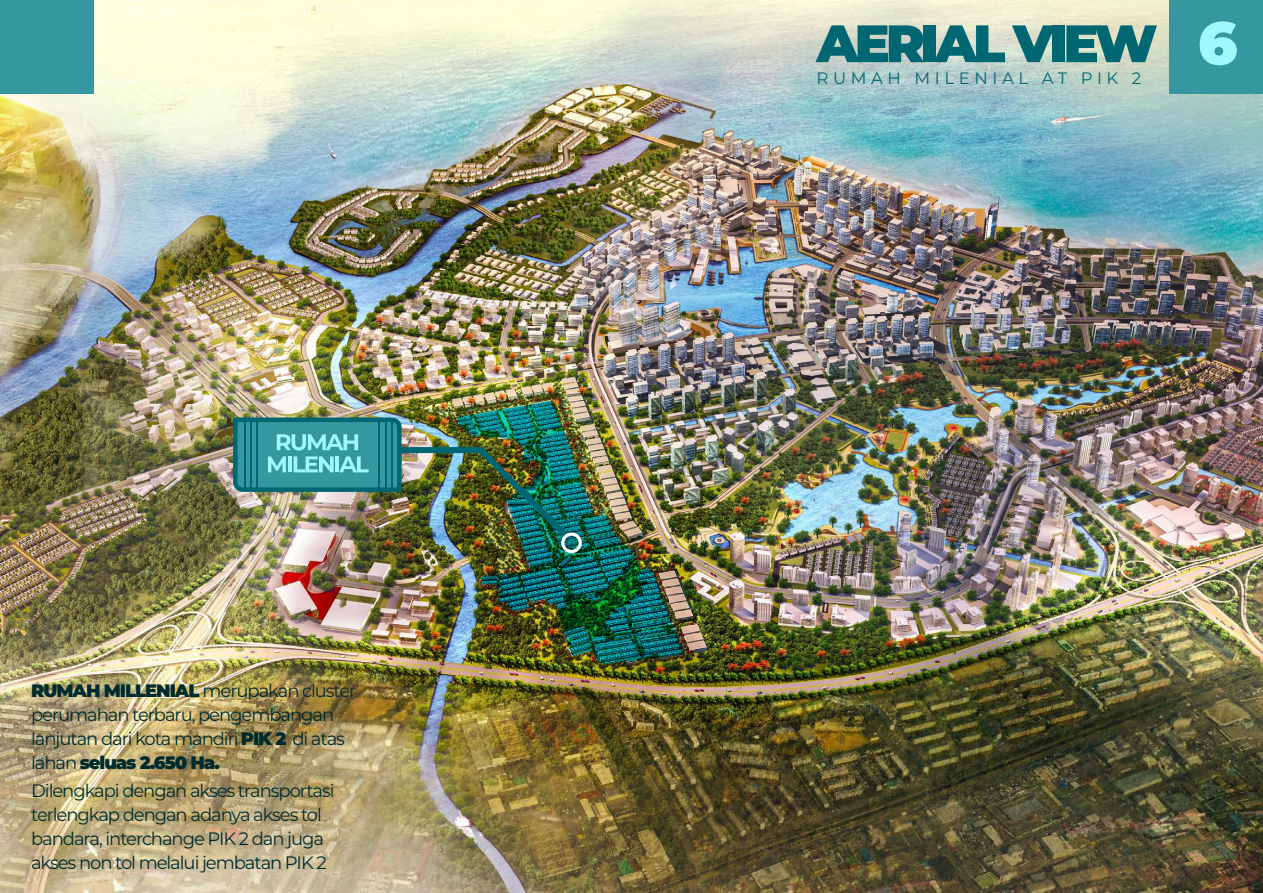
<style>
.page{position:relative;width:1263px;height:893px;background:#fff}
.page>*{position:absolute;margin:0;border:0;box-sizing:border-box;transform-origin:0 0}
.t1{font:900 52.5px "Montserrat";letter-spacing:-.08em;color:#006772}
.t2{font:18px/24px "Montserrat";letter-spacing:-.06em;color:#002b2d}
.t3{font:16.5px "Montserrat";letter-spacing:.28em;color:#006772}
.s1{font-weight:900}
.s2{font-size:60px;color:#9e886e}
.s3{font-size:60px;color:#9ff8fc}
</style>
<div class="page">
<img style="left:0;top:0;width:1263px;height:893px">
<div style="left:1170px;top:0;width:93px;height:93px;background:#3597a0"></div>
<div style="left:0;top:0;width:93px;height:93px;background:#3597a0"></div>
<img style="left:457px;top:401px;width:226px;height:263px">
<img style="left:233px;top:417px;width:349px;height:136px">
<hr style="left:244px;top:420px;width:2px;height:70px;background:#006772">
<hr style="left:250px;top:420px;width:2px;height:70px;background:#006772">
<hr style="left:256px;top:420px;width:2px;height:70px;background:#006772">
<hr style="left:391px;top:420px;width:2px;height:70px;background:#006772">
<hr style="left:378px;top:420px;width:2px;height:70px;background:#006772">
<hr style="left:385px;top:420px;width:2px;height:70px;background:#006772">
<p class="t2" style="left:31px;top:678px;width:327px"><span class="s1">RUMAH MILLENIAL</span> merupakan cluster perumahan terbaru, pengembangan lanjutan dari kota mandiri <span class="s1">PIK 2</span> di atas lahan <span class="s1">seluas 2.650 Ha.</span></p>
<p class="t2" style="left:31px;top:778px;width:305px">Dilengkapi dengan akses transportasi terlengkap dengan adanya akses tol bandara, interchange PIK 2 dan juga akses non tol melalui jembatan PIK 2</p>
<h1 class="t1" style="left:816px;top:4px;width:434px">AERIAL VIEW <span class="s2">3.</span><span class="s3">6</span></h1>
<p class="t3" style="left:816px;top:67px;width:326px">RUMAH MILENIAL AT PIK 2</p>
</div>
